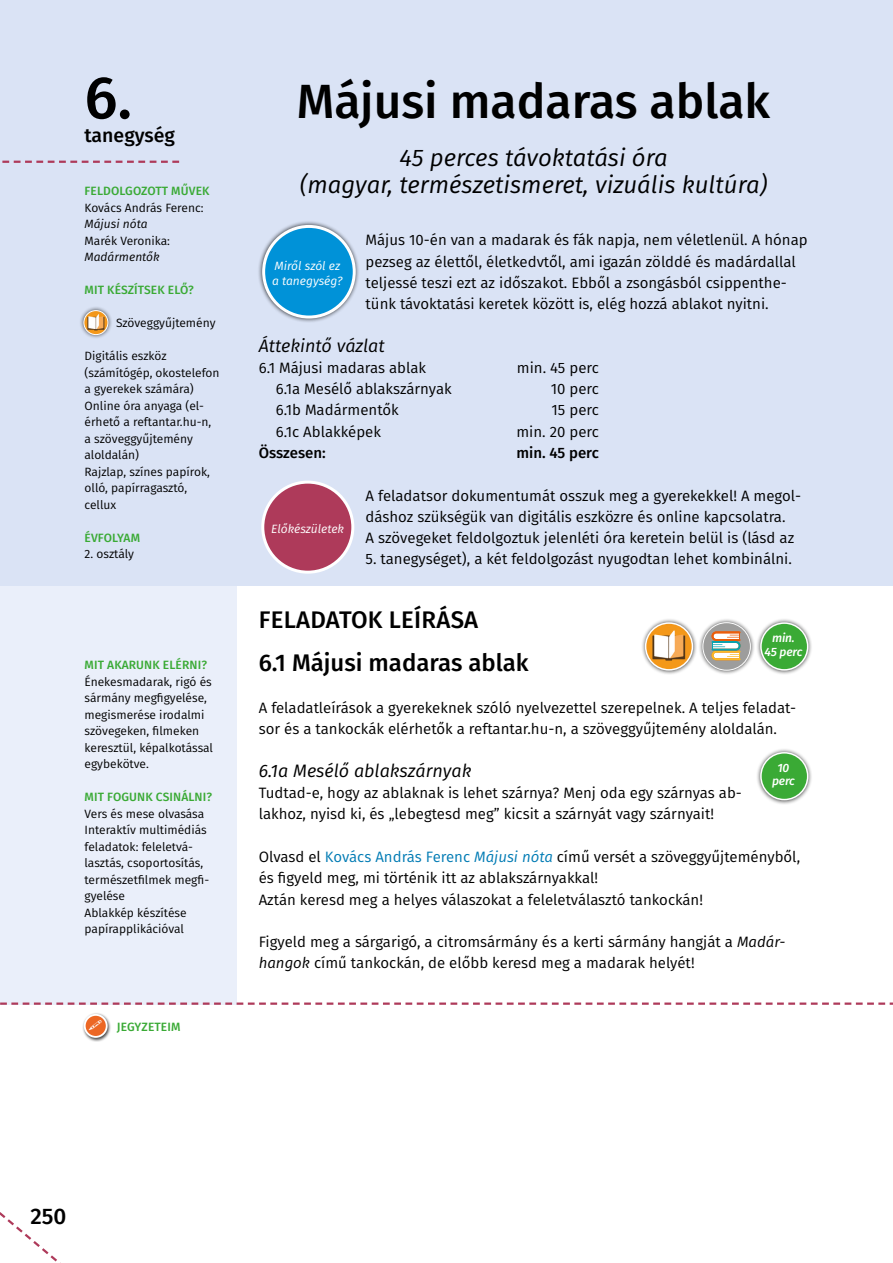
<style>
.page{position:relative;width:893px;height:1263px;background:#fff}
.page>*{position:absolute;margin:0;border:0;box-sizing:border-box;transform-origin:0 0}
.t1{font:500 60px "Fira Sans";color:#000}
.t2{font:500 48px "Fira Sans";color:#000}
.t3{font:italic 24px/27px "Fira Sans";color:#000;text-align:center}
.t4{font:500 24px/42.6px "Fira Sans";color:#000}
.t5{font:500 22.5px "Fira Sans";color:#000}
.t6{font:500 19.5px "Fira Sans";color:#000}
.t7{font:italic 18px "Fira Sans";color:#000}
.t8{font:15px/21.3px "Fira Sans";color:#000}
.t9{font:500 15px "Fira Sans";color:#000}
.t10{font:12px/16.5px "Fira Sans";color:#000}
.t11{font:500 12px "Fira Sans";letter-spacing:.01em;color:#3aaa35}
.t12{font:italic 12px/14.4px "Fira Sans";color:#fff}
.t13{font:italic 12px "Fira Sans";color:#000}
.t14{font:italic 500 12px/13.5px "Fira Sans";letter-spacing:-.01em;color:#fff;text-align:center}
.s1{color:#007bb4}
.s2{font-style:italic;color:#007bb4}
.s3{font-style:italic}
</style>
<div class="page">
<div style="left:0;top:0;width:237px;height:1005px;background:#eaeffa"></div>
<div style="left:0;top:0;width:893px;height:585px;background:#dae3f5"></div>
<div style="left:82px;top:1012px;width:30px;height:30px;background:#000;opacity:.75"></div>
<svg style="left:85px;top:1015px;width:22px;height:22px"></svg>
<div style="left:84px;top:1014px;width:24px;height:24px;border:2px solid #fff;border-radius:50%"></div>
<svg style="left:0;top:1212px;width:61px;height:51px"></svg>
<svg style="left:0;top:1002px;width:893px;height:3px"></svg>
<svg style="left:2px;top:161px;width:177px;height:2px"></svg>
<div style="left:258px;top:220px;width:102px;height:103px;background:#000;opacity:.75"></div>
<div style="left:264px;top:226px;width:90px;height:91px;background:#0092d8;border-radius:50%"></div>
<div style="left:262px;top:225px;width:94px;height:94px;border:3px solid #fff;border-radius:50%"></div>
<div style="left:263px;top:482px;width:90px;height:90px;background:#ae3a5a;border-radius:50%"></div>
<div style="left:261px;top:481px;width:93px;height:93px;border:3px solid #fff;border-radius:50%"></div>
<div style="left:79px;top:306px;width:34px;height:33px;background:#000;opacity:.75"></div>
<img style="left:84px;top:311px;width:24px;height:24px;border-radius:12px">
<div style="left:84px;top:310px;width:24px;height:25px;border:1px solid #fff;border-radius:50%"></div>
<div style="left:756px;top:747px;width:57px;height:58px;background:#000;opacity:.75"></div>
<div style="left:761px;top:753px;width:47px;height:46px;background:#3aaa35;border-radius:50%"></div>
<div style="left:760px;top:752px;width:48px;height:48px;border:2px solid #fff;border-radius:50%"></div>
<div style="left:641px;top:618px;width:57px;height:57px;background:#000;opacity:.75"></div>
<img style="left:646px;top:623px;width:46px;height:47px;border-radius:23px">
<div style="left:645px;top:622px;width:48px;height:49px;border:2px solid #fff;border-radius:50%"></div>
<div style="left:756px;top:618px;width:57px;height:57px;background:#000;opacity:.75"></div>
<div style="left:761px;top:623px;width:47px;height:47px;background:#3aaa35;border-radius:50%"></div>
<div style="left:760px;top:622px;width:48px;height:49px;border:2px solid #fff;border-radius:50%"></div>
<div style="left:698px;top:618px;width:57px;height:57px;background:#000;opacity:.75"></div>
<svg style="left:702px;top:622px;width:49px;height:49px"></svg>
<svg style="left:712px;top:631px;width:29px;height:29px"></svg>
<svg style="left:89px;top:1020px;width:13px;height:10px"></svg>
<h1 class="t1" style="left:85px;top:49px;width:49px">6.</h1>
<h3 class="t6" style="left:85px;top:119px;width:92px">tanegység</h3>
<p class="t11" style="left:85px;top:182px;width:126px">FELDOLGOZOTT MŰVEK</p>
<p class="t10" style="left:85px;top:199px;width:121px">Kovács András Ferenc:</p>
<p class="t13" style="left:85px;top:215px;width:64px">Májusi nóta</p>
<p class="t10" style="left:85px;top:232px;width:87px">Marék Veronika:</p>
<p class="t13" style="left:85px;top:248px;width:77px">Madármentők</p>
<p class="t11" style="left:85px;top:281px;width:111px">MIT KÉSZÍTSEK ELŐ?</p>
<p class="t10" style="left:116px;top:315px;width:101px">Szöveggyűjtemény</p>
<p class="t10" style="left:85px;top:348px;width:136px">Digitális eszköz (számítógép, okostelefon a gyerekek számára)<br>Online óra anyaga (el&shy;érhető a reftantar.hu-n, a szöveggyűjtemény aloldalán)<br>Rajzlap, színes papírok, olló, papírragasztó, cellux</p>
<p class="t11" style="left:85px;top:528px;width:57px">ÉVFOLYAM</p>
<p class="t10" style="left:85px;top:546px;width:51px">2. osztály</p>
<p class="t11" style="left:85px;top:656px;width:124px">MIT AKARUNK ELÉRNI?</p>
<p class="t10" style="left:85px;top:673px;width:130px">Énekesmadarak, rigó és sármány megfigyelése, megismerése irodalmi szövegeken, filmeken keresztül, képalkotással egybekötve.</p>
<p class="t11" style="left:85px;top:788px;width:129px">MIT FOGUNK CSINÁLNI?</p>
<p class="t10" style="left:85px;top:805px;width:126px">Vers és mese olvasása<br>Interaktív multimédiás feladatok: feleletvá&shy;lasztás, csoportosítás, természetfilmek megfi&shy;gyelése<br>Ablakkép készítése papírapplikációval</p>
<p class="t11" style="left:117px;top:1017px;width:65px">JEGYZETEIM</p>
<h2 class="t2" style="left:297px;top:62px;width:475px">Májusi madaras ablak</h2>
<h3 class="t3" style="left:300px;top:144px;width:469px">45 perces távoktatási óra<br>(magyar, természetismeret, vizuális kultúra)</h3>
<p class="t8" style="left:366px;top:229px;width:443px">Május 10-én van a madarak és fák napja, nem véletlenül. A hónap pezseg az élettől, életkedvtől, ami igazán zölddé és madárdallal teljessé teszi ezt az időszakot. Ebből a zsongásból csippenthe&shy;tünk távoktatási keretek között is, elég hozzá ablakot nyitni.</p>
<p class="t7" style="left:259px;top:332px;width:128px">Áttekintő vázlat</p>
<p class="t8" style="left:259px;top:357px;width:169px">6.1 Májusi madaras ablak</p>
<p class="t8" style="left:517px;top:357px;width:84px">min. 45 perc</p>
<p class="t8" style="left:276px;top:378px;width:177px">6.1a Mesélő ablakszárnyak</p>
<p class="t8" style="left:551px;top:378px;width:50px">10 perc</p>
<p class="t8" style="left:276px;top:399px;width:125px">6.1b Madármentők</p>
<p class="t8" style="left:552px;top:399px;width:49px">15 perc</p>
<p class="t8" style="left:276px;top:420px;width:107px">6.1c Ablakképek</p>
<p class="t8" style="left:516px;top:420px;width:84px">min. 20 perc</p>
<p class="t9" style="left:259px;top:441px;width:69px">Összesen:</p>
<p class="t9" style="left:516px;top:441px;width:84px">min. 45 perc</p>
<p class="t8" style="left:366px;top:484px;width:437px">A feladatsor dokumentumát osszuk meg a gyerekekkel! A megol&shy;dáshoz szükségük van digitális eszközre és online kapcsolatra.<br>A szövegeket feldolgoztuk jelenléti óra keretein belül is (lásd az</p>
<p class="t8" style="left:366px;top:548px;width:428px">5. tanegységet), a két feldolgozást nyugodtan lehet kombinálni.</p>
<h3 class="t4" style="left:259px;top:597px;width:271px">FELADATOK LEÍRÁSA<br>6.1 Májusi madaras ablak</h3>
<p class="t8" style="left:259px;top:697px;width:539px">A feladatleírások a gyerekeknek szóló nyelvezettel szerepelnek. A teljes feladat&shy;sor és a tankockák elérhetők a reftantar.hu-n, a szöveggyűjtemény aloldalán.</p>
<p class="t7" style="left:259px;top:757px;width:214px">6.1a Mesélő ablakszárnyak</p>
<p class="t8" style="left:259px;top:782px;width:485px">Tudtad-e, hogy az ablaknak is lehet szárnya? Menj oda egy szárnyas ab&shy;lakhoz, nyisd ki, és „lebegtesd meg” kicsit a szárnyát vagy szárnyait!</p>
<p class="t8" style="left:259px;top:846px;width:543px">Olvasd el <span class="s1">Kovács András Ferenc</span> <span class="s2">Májusi nóta</span> című versét a szöveggyűjteményből, és figyeld meg, mi történik itt az ablakszárnyakkal!<br>Aztán keresd meg a helyes válaszokat a feleletválasztó tankockán!</p>
<p class="t8" style="left:259px;top:931px;width:528px">Figyeld meg a sárgarigó, a citromsármány és a kerti sármány hangját a <span class="s3">Madár&shy;hangok</span> című tankockán, de előbb keresd meg a madarak helyét!</p>
<p class="t12" style="left:272px;top:259px;width:72px">Miről szól ez a tanegység?</p>
<p class="t12" style="left:271px;top:521px;width:74px">Előkészületek</p>
<p class="t14" style="left:764px;top:631px;width:39px">min.<br>45 perc</p>
<p class="t14" style="left:772px;top:760px;width:24px">10 perc</p>
<h3 class="t5" style="left:30px;top:1198px;width:38px">250</h3>
</div>
